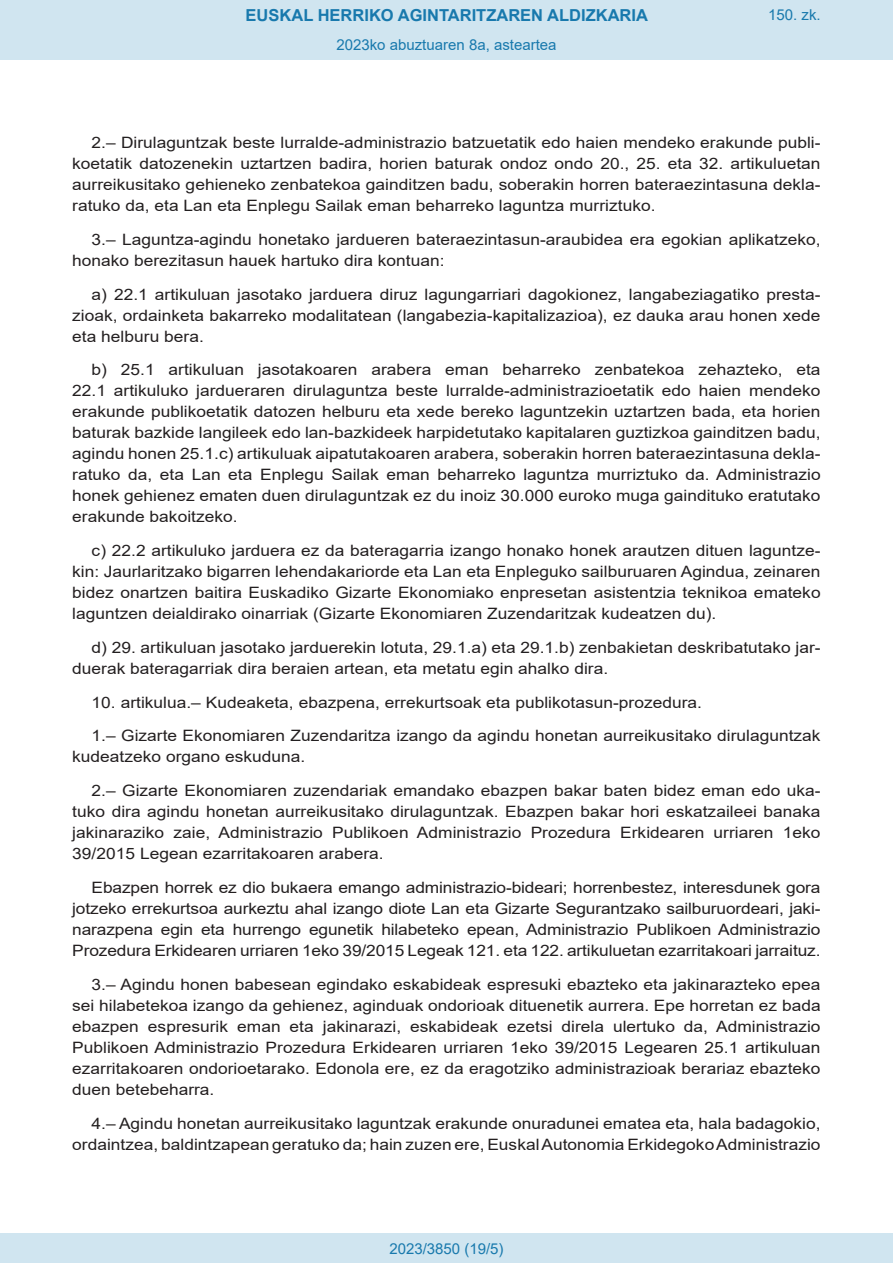
<style>
.page{position:relative;width:893px;height:1263px;background:#fff}
.page>*{position:absolute;margin:0;border:0;box-sizing:border-box;transform-origin:0 0}
.t1{font:700 16.5px "Arial";color:#1879ad}
.BOPVDetalle{font:15.6px/21px "Arial";color:#231f20;text-align:justify;scale:1.11 1}
.Paginacion_Centro{font:15px "Arial";color:#1879ad}
</style>
<div class="page">
<div style="left:0;top:0;width:893px;height:60px;background:#d0e5f0"></div>
<div style="left:0;top:1233px;width:893px;height:30px;background:#d0e5f0"></div>
<p class="t1" style="left:246px;top:3px;width:404px">EUSKAL HERRIKO AGINTARITZAREN ALDIZKARIA</p>
<p class="Paginacion_Centro" style="left:336px;top:35px;width:222px">2023ko abuztuaren 8a, asteartea</p>
<p class="Paginacion_Centro" style="left:768px;top:5px;width:54px">150. zk.</p>
<p class="BOPVDetalle" style="left:72px;top:132px;width:676px;text-indent:19px">2.– Dirulaguntzak beste lurralde-administrazio batzuetatik edo haien mendeko erakunde publi&shy;koetatik datozenekin uztartzen badira, horien baturak ondoz ondo 20., 25. eta 32. artikuluetan aurreikusitako gehieneko zenbatekoa gainditzen badu, soberakin horren bateraezintasuna dekla&shy;ratuko da, eta Lan eta Enplegu Sailak eman beharreko laguntza murriztuko.</p>
<p class="BOPVDetalle" style="left:72px;top:229px;width:676px;text-indent:19px">3.– Laguntza-agindu honetako jardueren bateraezintasun-araubidea era egokian aplikatzeko, honako berezitasun hauek hartuko dira kontuan:</p>
<p class="BOPVDetalle" style="left:72px;top:284px;width:676px;text-indent:19px">a) 22.1 artikuluan jasotako jarduera diruz lagungarriari dagokionez, langabeziagatiko presta&shy;zioak, ordainketa bakarreko modalitatean (langabezia-kapitalizazioa), ez dauka arau honen xede eta helburu bera.</p>
<p class="BOPVDetalle" style="left:72px;top:359px;width:676px;text-indent:19px">b) 25.1 artikuluan jasotakoaren arabera eman beharreko zenbatekoa zehazteko, eta 22.1 artikuluko jardueraren dirulaguntza beste lurralde-administrazioetatik edo haien mendeko erakunde publikoetatik datozen helburu eta xede bereko laguntzekin uztartzen bada, eta horien baturak bazkide langileek edo lan-bazkideek harpidetutako kapitalaren guztizkoa gainditzen badu, agindu honen 25.1.c) artikuluak aipatutakoaren arabera, soberakin horren bateraezintasuna dekla&shy;ratuko da, eta Lan eta Enplegu Sailak eman beharreko laguntza murriztuko da. Administrazio honek gehienez ematen duen dirulaguntzak ez du inoiz 30.000 euroko muga gaindituko eratutako erakunde bakoitzeko.</p>
<p class="BOPVDetalle" style="left:72px;top:540px;width:676px;text-indent:19px">c) 22.2 artikuluko jarduera ez da bateragarria izango honako honek arautzen dituen laguntze&shy;kin: Jaurlaritzako bigarren lehendakariorde eta Lan eta Enpleguko sailburuaren Agindua, zeinaren bidez onartzen baitira Euskadiko Gizarte Ekonomiako enpresetan asistentzia teknikoa emateko laguntzen deialdirako oinarriak (Gizarte Ekonomiaren Zuzendaritzak kudeatzen du).</p>
<p class="BOPVDetalle" style="left:72px;top:637px;width:676px;text-indent:19px">d) 29. artikuluan jasotako jarduerekin lotuta, 29.1.a) eta 29.1.b) zenbakietan deskribatutako jar&shy;duerak bateragarriak dira beraien artean, eta metatu egin ahalko dira.</p>
<p class="BOPVDetalle" style="left:92px;top:692px;width:551px">10. artikulua.– Kudeaketa, ebazpena, errekurtsoak eta publikotasun-prozedura.</p>
<p class="BOPVDetalle" style="left:72px;top:725px;width:676px;text-indent:19px">1.– Gizarte Ekonomiaren Zuzendaritza izango da agindu honetan aurreikusitako dirulaguntzak kudeatzeko organo eskuduna.</p>
<p class="BOPVDetalle" style="left:72px;top:780px;width:676px;text-indent:19px">2.– Gizarte Ekonomiaren zuzendariak emandako ebazpen bakar baten bidez eman edo uka&shy;tuko dira agindu honetan aurreikusitako dirulaguntzak. Ebazpen bakar hori eskatzaileei banaka jakinaraziko zaie, Administrazio Publikoen Administrazio Prozedura Erkidearen urriaren 1eko 39/2015 Legean ezarritakoaren arabera.</p>
<p class="BOPVDetalle" style="left:72px;top:877px;width:676px;text-indent:19px">Ebazpen horrek ez dio bukaera emango administrazio-bideari; horrenbestez, interesdunek gora jotzeko errekurtsoa aurkeztu ahal izango diote Lan eta Gizarte Segurantzako sailburuordeari, jaki&shy;narazpena egin eta hurrengo egunetik hilabeteko epean, Administrazio Publikoen Administrazio Prozedura Erkidearen urriaren 1eko 39/2015 Legeak 121. eta 122. artikuluetan ezarritakoari jarraituz.</p>
<p class="BOPVDetalle" style="left:72px;top:974px;width:676px;text-indent:19px">3.– Agindu honen babesean egindako eskabideak espresuki ebazteko eta jakinarazteko epea sei hilabetekoa izango da gehienez, aginduak ondorioak dituenetik aurrera. Epe horretan ez bada ebazpen espresurik eman eta jakinarazi, eskabideak ezetsi direla ulertuko da, Administrazio Publikoen Administrazio Prozedura Erkidearen urriaren 1eko 39/2015 Legearen 25.1 artikuluan ezarritakoaren ondorioetarako. Edonola ere, ez da eragotziko administrazioak berariaz ebazteko duen betebeharra.</p>
<p class="BOPVDetalle" style="left:72px;top:1112px;width:676px;text-align:right">4.– Agindu honetan aurreikusitako laguntzak erakunde onuradunei ematea eta, hala badagokio, ordaintzea, baldintzapean geratuko da; hain zuzen ere, Euskal Autonomia Erkidegoko Administrazio</p>
<p class="Paginacion_Centro" style="left:389px;top:1238px;width:116px">2023/3850 (19/5)</p>
</div>
